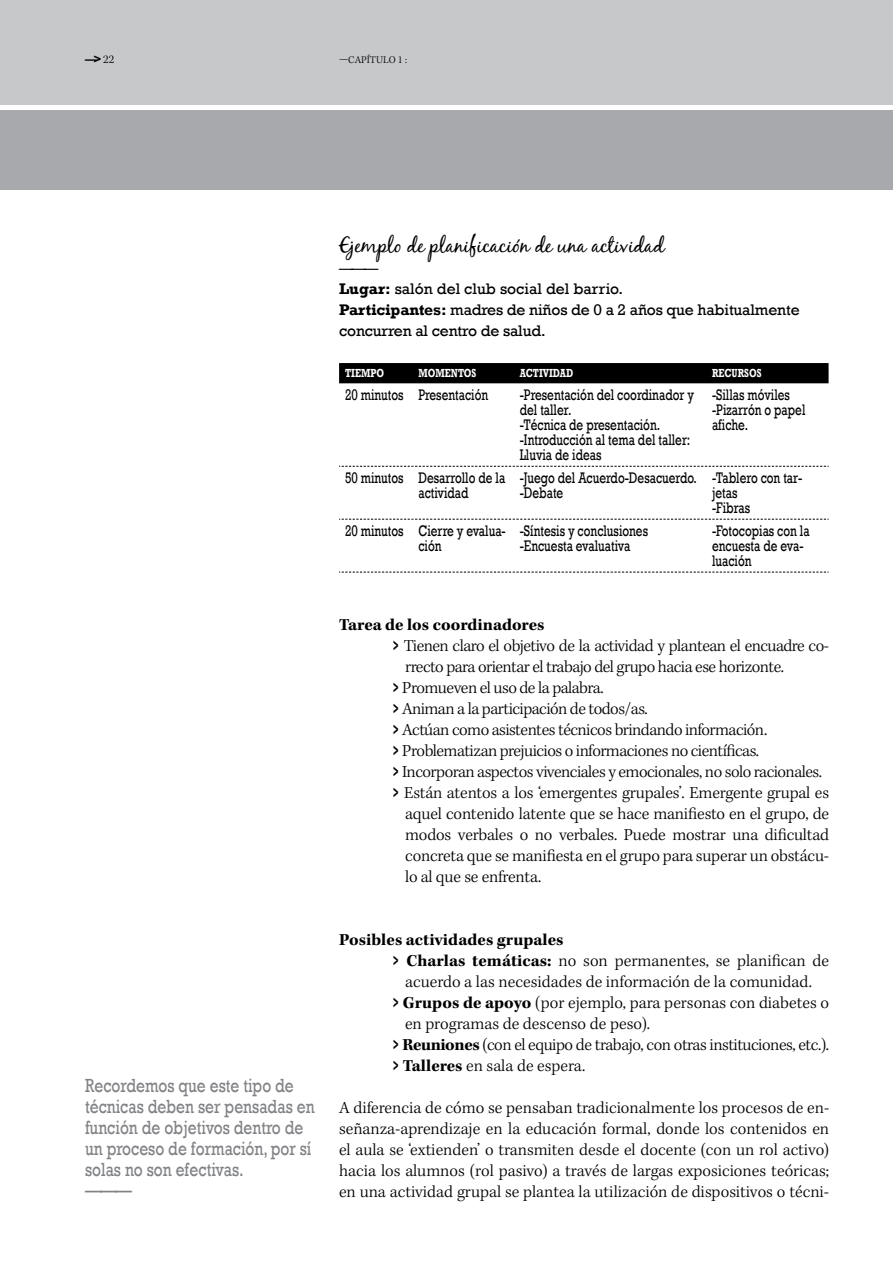
<style>
.page{position:relative;width:893px;height:1263px;background:#fff}
.page>*{position:absolute;margin:0;border:0;box-sizing:border-box;transform-origin:0 0}
.t1{font:21px "Black Jack";color:#000}
.t2{font:21px "Rockwell";color:#808285;scale:.8 1}
.t3{font:19.5px/21px "Rockwell";color:#808285;scale:.8 1}
.t4{font:300 17.25px/21px "Kepler Std";letter-spacing:-.015em;color:#000;text-align:justify}
.t5{font:700 17.25px "Kepler Std";letter-spacing:.005em;color:#000}
.t6{font:15.75px/15px "Rockwell";color:#000;scale:.75 1}
.t7{font:15.75px/21px "Rockwell";color:#000}
.t8{font:14.25px "Rockwell";color:#000}
.t9{font:700 12px "Rockwell";color:#fff;scale:.75 1}
.t10{font:700 12px "Rockwell";color:#000}
.t11{font:300 10.5px "Kepler Std";color:#000}
.s1{font-family:"Kepler Std";font-weight:300}
.s2{font-weight:700}
.s3{font-family:"Rockwell";font-weight:700;font-size:16.5px}
</style>
<div class="page">
<div style="left:0;top:0;width:893px;height:105px;background:#c7c8ca"></div>
<div style="left:0;top:111px;width:893px;height:79px;background:#a7a9ac"></div>
<div style="left:339px;top:363px;width:490px;height:20px;background:#000"></div>
<svg style="left:339px;top:466px;width:490px;height:1px"></svg>
<svg style="left:339px;top:519px;width:490px;height:1px"></svg>
<svg style="left:339px;top:572px;width:490px;height:1px"></svg>
<p class="t10" style="left:85px;top:52px;width:31px">—&gt; <span class="s1">22</span></p>
<p class="t11" style="left:339px;top:54px;width:69px">—CAPÍTULO 1 :</p>
<p class="t1" style="left:339px;top:232px;width:327px">Ejemplo de planificación de una actividad</p>
<p class="t8" style="left:339px;top:260px;width:41px">———</p>
<p class="t7" style="left:339px;top:279px;width:462px"><span class="s2">Lugar:</span> salón del club social del barrio.<br><span class="s2">Participantes:</span> madres de niños de 0 a 2 años que habitualmente concurren al centro de salud.</p>
<p class="t9" style="left:345px;top:366px;width:54px">TIEMPO</p>
<p class="t9" style="left:418px;top:366px;width:79px">MOMENTOS</p>
<p class="t9" style="left:520px;top:366px;width:73px">ACTIVIDAD</p>
<p class="t9" style="left:712px;top:366px;width:67px">RECURSOS</p>
<p class="t6" style="left:345px;top:388px;width:192px">20 minutos Presentación</p>
<p class="t6" style="left:520px;top:388px;width:234px">-Presentación del coordinador y del taller.<br>-Técnica de presentación. -Introducción al tema del taller:<br>Lluvia de ideas</p>
<p class="t6" style="left:712px;top:388px;width:126px">-Sillas móviles -Pizarrón o papel afiche.</p>
<p class="t6" style="left:418px;top:471px;width:117px;text-indent:-73px">50 minutos Desarrollo de la actividad</p>
<p class="t6" style="left:520px;top:471px;width:238px">-Juego del Acuerdo-Desacuerdo. -Debate</p>
<p class="t6" style="left:712px;top:471px;width:122px">-Tablero con tar&shy;jetas<br>-Fibras</p>
<p class="t6" style="left:345px;top:524px;width:216px;text-align:center">20 minutos Cierre y evalua&shy;ción</p>
<p class="t6" style="left:520px;top:524px;width:173px">-Síntesis y conclusiones -Encuesta evaluativa</p>
<p class="t6" style="left:712px;top:524px;width:132px">-Fotocopias con la encuesta de eva&shy;luación</p>
<p class="t3" style="left:85px;top:1075px;width:288px">Recordemos que este tipo de técnicas deben ser pensadas en función de objetivos dentro de un proceso de formación, por sí solas no son efectivas.</p>
<p class="t2" style="left:85px;top:1178px;width:60px">———</p>
<p class="t5" style="left:339px;top:615px;width:207px">Tarea de los coordinadores</p>
<p class="t4" style="left:393px;top:636px;width:438px"><span class="s3">&gt;</span> Tienen claro el objetivo de la actividad y plantean el encuadre co-</p>
<p class="t4" style="left:405px;top:657px;width:380px">rrecto para orientar el trabajo del grupo hacia ese horizonte.</p>
<p class="t4" style="left:393px;top:678px;width:212px"><span class="s3">&gt;</span> Promueven el uso de la palabra.</p>
<p class="t4" style="left:393px;top:699px;width:256px"><span class="s3">&gt;</span> Animan a la participación de todos/as.</p>
<p class="t4" style="left:393px;top:720px;width:376px"><span class="s3">&gt;</span> Actúan como asistentes técnicos brindando información.</p>
<p class="t4" style="left:393px;top:741px;width:368px"><span class="s3">&gt;</span> Problematizan prejuicios o informaciones no científicas.</p>
<p class="t4" style="left:393px;top:762px;width:430px"><span class="s3">&gt;</span> Incorporan aspectos vivenciales y emocionales, no solo racionales.</p>
<p class="t4" style="left:393px;top:783px;width:438px"><span class="s3">&gt;</span> Están atentos a los ‘emergentes grupales’. Emergente grupal es</p>
<p class="t4" style="left:405px;top:804px;width:426px">aquel contenido latente que se hace manifiesto en el grupo, de</p>
<p class="t4" style="left:405px;top:825px;width:426px">modos verbales o no verbales. Puede mostrar una dificultad</p>
<p class="t4" style="left:405px;top:846px;width:425px">concreta que se manifiesta en el grupo para superar un obstácu-</p>
<p class="t4" style="left:405px;top:867px;width:138px">lo al que se enfrenta.</p>
<p class="t5" style="left:339px;top:930px;width:226px">Posibles actividades grupales</p>
<p class="t4" style="left:393px;top:951px;width:438px"><span class="s3">&gt;</span> <span class="s2">Charlas temáticas:</span> no son permanentes, se planifican de</p>
<p class="t4" style="left:405px;top:972px;width:408px">acuerdo a las necesidades de información de la comunidad.</p>
<p class="t4" style="left:393px;top:993px;width:438px"><span class="s3">&gt;</span> <span class="s2">Grupos de apoyo</span> (por ejemplo, para personas con diabetes o</p>
<p class="t4" style="left:405px;top:1014px;width:246px">en programas de descenso de peso).</p>
<p class="t4" style="left:393px;top:1035px;width:438px"><span class="s3">&gt;</span> <span class="s2">Reuniones</span> (con el equipo de trabajo, con otras instituciones, etc.).</p>
<p class="t4" style="left:393px;top:1056px;width:194px"><span class="s3">&gt;</span> <span class="s2">Talleres</span> en sala de espera.</p>
<p class="t4" style="left:339px;top:1098px;width:492px">A diferencia de cómo se pensaban tradicionalmente los procesos de en&shy;señanza-aprendizaje en la educación formal, donde los contenidos en el aula se ‘extienden’ o transmiten desde el docente (con un rol activo) hacia los alumnos (rol pasivo) a través de largas exposiciones teóricas; en una actividad grupal se plantea la utilización de dispositivos o técni-</p>
</div>
